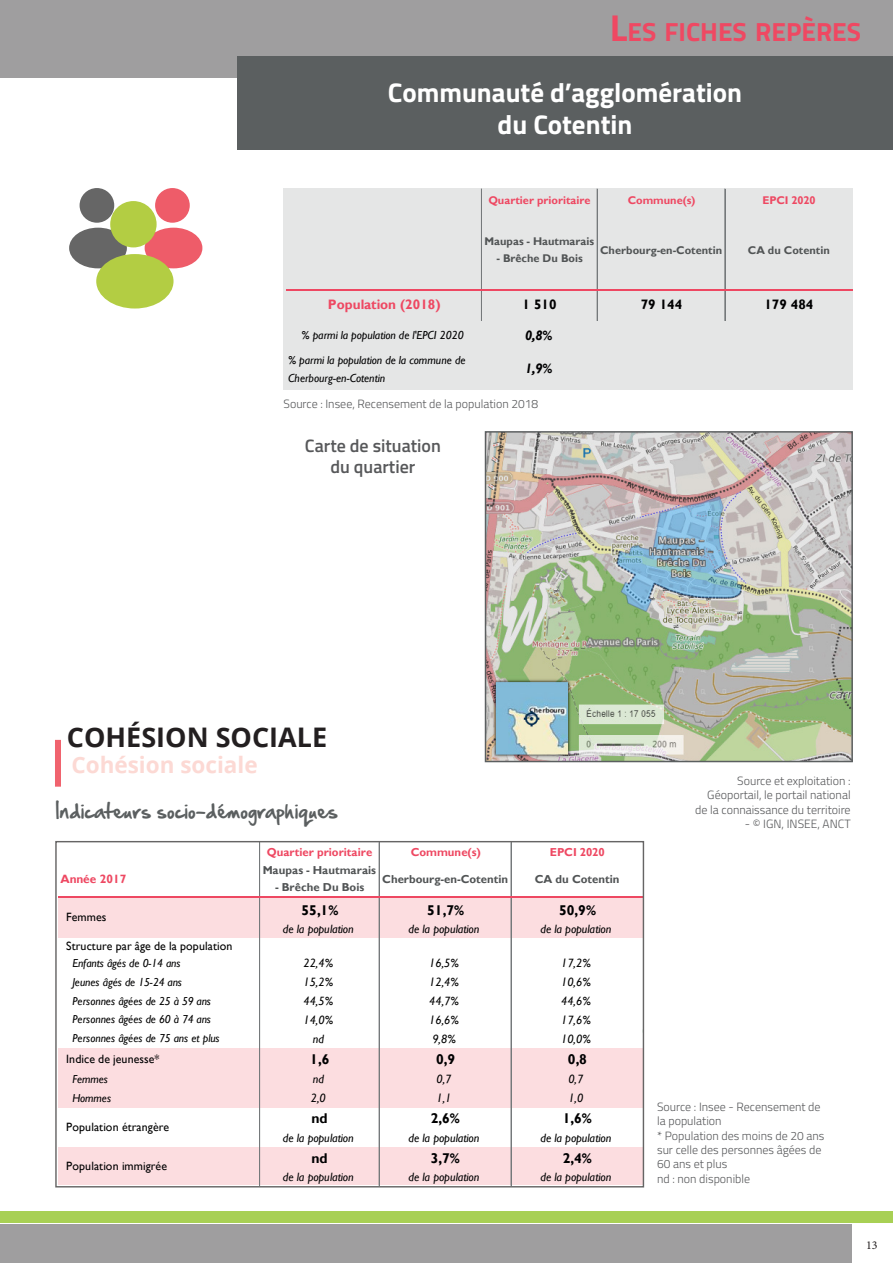
<style>
.page{position:relative;width:893px;height:1263px;background:#fff}
.page>*{position:absolute;margin:0;border:0;box-sizing:border-box;transform-origin:0 0}
.t1{font:700 27px "Titillium Web";color:#fff}
.En-tête_de_page_-_No{font:700 27px "Open Sans";color:#231f20}
.t2{font:700 26.25px "Titillium Web";color:#ef4862}
.Texte_bleu_-_Aligner{font:700 22.5px "Open Sans";color:#fcd9d4}
.Texte_de_corps_de_pa{font:18px "Hand Of Sean";color:#5b5f60}
.t3{font:600 18px/21.6px "Titillium Web";color:#57585a;text-align:center}
.t4{font:700 14.1px "Gill Sans";letter-spacing:.005em;color:#000001}
.t5{font:700 13.65px "Gill Sans";color:#ee4862}
.t6{font:700 13.65px "Gill Sans";letter-spacing:.005em;color:#000001}
.t7{font:italic 700 13.65px "Gill Sans";color:#000001}
.t8{font:300 12px/14.4px "Titillium Web";color:#57585a}
.t9{font:italic 12px "Gill Sans";letter-spacing:-.01em;color:#000001}
.t10{font:12px "Gill Sans";letter-spacing:.01em;color:#000001}
.t11{font:700 12px "Gill Sans";letter-spacing:.015em;color:#ee4862}
.t12{font:12px "Minion Pro";color:#231f20}
.t13{font:italic 11.7px/18.3px "Gill Sans";letter-spacing:-.005em;color:#000001}
.t14{font:italic 11.55px "Gill Sans";letter-spacing:-.015em;color:#000001}
.t15{font:700 11.55px "Gill Sans";letter-spacing:.005em;color:#515455}
.t16{font:700 11.55px "Gill Sans";color:#ee4862}
.t17{font:700 11.1px "Gill Sans";letter-spacing:.005em;color:#515455}
.t18{font:700 11.1px "Gill Sans";color:#ee4862}
.s1{font-size:37.5px}
</style>
<div class="page">
<div style="left:0;top:0;width:893px;height:77px;background:#9f9e9f"></div>
<div style="left:237px;top:56px;width:656px;height:94px;background:#5b5f60"></div>
<div style="left:0;top:1224px;width:852px;height:39px;background:#9f9e9f"></div>
<div style="left:0;top:1212px;width:893px;height:11px;background:#a8d054"></div>
<img style="left:487px;top:433px;width:364px;height:327px">
<div style="left:485px;top:431px;width:368px;height:331px;border:1px solid #5b5f60"></div>
<div style="left:284px;top:188px;width:569px;height:201px;background:#e5e6e6"></div>
<hr style="left:481px;top:189px;width:1px;height:100px;background:#75797b">
<hr style="left:597px;top:189px;width:1px;height:100px;background:#75797b">
<hr style="left:725px;top:189px;width:1px;height:100px;background:#75797b">
<hr style="left:481px;top:290px;width:1px;height:30px;background:#75797b">
<hr style="left:597px;top:290px;width:1px;height:30px;background:#75797b">
<hr style="left:725px;top:290px;width:1px;height:30px;background:#75797b">
<hr style="left:286px;top:289px;width:567px;height:1px;background:#ee4862">
<div style="left:145px;top:228px;width:57px;height:40px;background:#ee5c69;border-radius:50%"></div>
<div style="left:155px;top:188px;width:35px;height:35px;background:#ee5c69;border-radius:50%"></div>
<div style="left:69px;top:228px;width:58px;height:40px;background:#666;border-radius:50%"></div>
<div style="left:80px;top:188px;width:34px;height:35px;background:#666;border-radius:50%"></div>
<div style="left:96px;top:254px;width:78px;height:54px;background:#b3cd43;border-radius:50%"></div>
<div style="left:110px;top:201px;width:47px;height:46px;background:#b3cd43;border-radius:50%"></div>
<div style="left:58px;top:897px;width:585px;height:40px;background:#fcdde0"></div>
<div style="left:58px;top:1048px;width:585px;height:60px;background:#fcdde0"></div>
<div style="left:58px;top:1147px;width:585px;height:38px;background:#fcdde0"></div>
<hr style="left:259px;top:843px;width:1px;height:53px;background:#75797b">
<hr style="left:260px;top:843px;width:1px;height:53px;background:#75797b">
<hr style="left:379px;top:843px;width:1px;height:53px;background:#75797b">
<hr style="left:511px;top:843px;width:1px;height:53px;background:#75797b">
<hr style="left:259px;top:897px;width:1px;height:288px;background:#75797b">
<hr style="left:260px;top:897px;width:1px;height:288px;background:#75797b">
<hr style="left:379px;top:897px;width:1px;height:288px;background:#75797b">
<hr style="left:511px;top:897px;width:1px;height:288px;background:#75797b">
<hr style="left:58px;top:896px;width:585px;height:1px;background:#ee4862">
<div style="left:55px;top:740px;width:6px;height:47px;background:#f0636e"></div>
<h2 class="t2" style="left:610px;top:12px;width:253px"><span class="s1">L</span>ES FICHES REPÈRES</h2>
<p class="t1" style="left:388px;top:72px;width:356px">Communauté d’agglomération</p>
<p class="t1" style="left:498px;top:104px;width:136px">du Cotentin</p>
<p class="t18" style="left:488px;top:193px;width:104px">Quartier prioritaire</p>
<p class="t18" style="left:628px;top:193px;width:69px">Commune(s)</p>
<p class="t18" style="left:762px;top:193px;width:55px">EPCI 2020</p>
<p class="t17" style="left:484px;top:235px;width:111px">Maupas - Hautmarais</p>
<p class="t17" style="left:496px;top:252px;width:88px">- Brêche Du Bois</p>
<p class="t17" style="left:600px;top:244px;width:124px">Cherbourg-en-Cotentin</p>
<p class="t17" style="left:748px;top:244px;width:83px">CA du Cotentin</p>
<p class="t5" style="left:328px;top:296px;width:114px">Population (2018)</p>
<p class="t6" style="left:522px;top:296px;width:35px">1 510</p>
<p class="t6" style="left:641px;top:296px;width:43px">79 144</p>
<p class="t6" style="left:764px;top:296px;width:50px">179 484</p>
<p class="t13" style="left:302px;top:326px;width:164px">% parmi la population de l'EPCI 2020</p>
<p class="t7" style="left:525px;top:327px;width:29px">0,8%</p>
<p class="t13" style="left:288px;top:351px;width:179px">% parmi la population de la commune de<br>Cherbourg-en-Cotentin</p>
<p class="t7" style="left:525px;top:361px;width:29px">1,9%</p>
<p class="t8" style="left:284px;top:396px;width:256px">Source : Insee, Recensement de la population 2018</p>
<p class="t3" style="left:305px;top:433px;width:138px">Carte de situation du quartier</p>
<p class="En-tête_de_page_-_No" style="left:67px;top:718px;width:262px">COHÉSION SOCIALE</p>
<p class="Texte_bleu_-_Aligner" style="left:71px;top:749px;width:188px">Cohésion sociale</p>
<p class="Texte_de_corps_de_pa" style="left:56px;top:795px;width:284px">Indicateurs socio-démographiques</p>
<p class="t11" style="left:60px;top:872px;width:68px">Année 2017</p>
<p class="t10" style="left:66px;top:910px;width:42px">Femmes</p>
<p class="t16" style="left:267px;top:845px;width:107px">Quartier prioritaire</p>
<p class="t16" style="left:411px;top:845px;width:72px">Commune(s)</p>
<p class="t16" style="left:550px;top:845px;width:56px">EPCI 2020</p>
<p class="t15" style="left:263px;top:863px;width:115px">Maupas - Hautmarais</p>
<p class="t15" style="left:275px;top:880px;width:91px">- Brêche Du Bois</p>
<p class="t15" style="left:382px;top:872px;width:128px">Cherbourg-en-Cotentin</p>
<p class="t15" style="left:535px;top:872px;width:86px">CA du Cotentin</p>
<p class="t4" style="left:301px;top:901px;width:38px">55,1%</p>
<p class="t4" style="left:427px;top:901px;width:38px">51,7%</p>
<p class="t4" style="left:559px;top:901px;width:38px">50,9%</p>
<p class="t9" style="left:283px;top:922px;width:72px">de la population</p>
<p class="t9" style="left:409px;top:922px;width:72px">de la population</p>
<p class="t9" style="left:540px;top:922px;width:72px">de la population</p>
<p class="t10" style="left:66px;top:938px;width:168px">Structure par âge de la population</p>
<p class="t14" style="left:72px;top:956px;width:110px">Enfants âgés de 0-14 ans</p>
<p class="t9" style="left:304px;top:956px;width:31px">22,4%</p>
<p class="t9" style="left:429px;top:956px;width:31px">16,5%</p>
<p class="t9" style="left:561px;top:956px;width:31px">17,2%</p>
<p class="t14" style="left:72px;top:975px;width:111px">Jeunes âgés de 15-24 ans</p>
<p class="t9" style="left:304px;top:975px;width:31px">15,2%</p>
<p class="t9" style="left:429px;top:975px;width:31px">12,4%</p>
<p class="t9" style="left:561px;top:975px;width:31px">10,6%</p>
<p class="t14" style="left:72px;top:994px;width:140px">Personnes âgées de 25 à 59 ans</p>
<p class="t9" style="left:304px;top:994px;width:31px">44,5%</p>
<p class="t9" style="left:429px;top:994px;width:31px">44,7%</p>
<p class="t9" style="left:561px;top:994px;width:31px">44,6%</p>
<p class="t14" style="left:72px;top:1013px;width:140px">Personnes âgées de 60 à 74 ans</p>
<p class="t9" style="left:304px;top:1013px;width:31px">14,0%</p>
<p class="t9" style="left:429px;top:1013px;width:31px">16,6%</p>
<p class="t9" style="left:561px;top:1013px;width:31px">17,6%</p>
<p class="t14" style="left:72px;top:1032px;width:149px">Personnes âgées de 75 ans et plus</p>
<p class="t9" style="left:313px;top:1032px;width:13px">nd</p>
<p class="t9" style="left:432px;top:1032px;width:25px">9,8%</p>
<p class="t9" style="left:561px;top:1032px;width:31px">10,0%</p>
<p class="t10" style="left:66px;top:1052px;width:95px">Indice de jeunesse*</p>
<p class="t4" style="left:310px;top:1050px;width:21px">1,6</p>
<p class="t4" style="left:436px;top:1050px;width:21px">0,9</p>
<p class="t4" style="left:568px;top:1050px;width:21px">0,8</p>
<p class="t14" style="left:72px;top:1072px;width:37px">Femmes</p>
<p class="t9" style="left:313px;top:1072px;width:13px">nd</p>
<p class="t9" style="left:436px;top:1072px;width:16px">0,7</p>
<p class="t9" style="left:568px;top:1072px;width:16px">0,7</p>
<p class="t14" style="left:72px;top:1091px;width:40px">Hommes</p>
<p class="t9" style="left:311px;top:1091px;width:16px">2,0</p>
<p class="t9" style="left:436px;top:1091px;width:16px">1,1</p>
<p class="t9" style="left:568px;top:1091px;width:16px">1,0</p>
<p class="t4" style="left:311px;top:1110px;width:18px">nd</p>
<p class="t4" style="left:431px;top:1110px;width:31px">2,6%</p>
<p class="t4" style="left:563px;top:1110px;width:31px">1,6%</p>
<p class="t9" style="left:283px;top:1131px;width:72px">de la population</p>
<p class="t9" style="left:409px;top:1131px;width:72px">de la population</p>
<p class="t9" style="left:540px;top:1131px;width:72px">de la population</p>
<p class="t4" style="left:311px;top:1150px;width:18px">nd</p>
<p class="t4" style="left:431px;top:1150px;width:31px">3,7%</p>
<p class="t4" style="left:563px;top:1150px;width:31px">2,4%</p>
<p class="t9" style="left:283px;top:1170px;width:72px">de la population</p>
<p class="t9" style="left:409px;top:1170px;width:72px">de la population</p>
<p class="t9" style="left:540px;top:1170px;width:72px">de la population</p>
<p class="t10" style="left:66px;top:1120px;width:104px">Population étrangère</p>
<p class="t10" style="left:66px;top:1159px;width:102px">Population immigrée</p>
<p class="t8" style="left:695px;top:773px;width:157px;text-align:right">Source et exploitation :<br>Géoportail, le portail national de la connaissance du territoire</p>
<p class="t8" style="left:745px;top:816px;width:107px">- © IGN, INSEE, ANCT</p>
<p class="t8" style="left:657px;top:1099px;width:165px">Source : Insee - Recensement de la population</p>
<p class="t8" style="left:657px;top:1127px;width:169px">* Population des moins de 20 ans sur celle des personnes âgées de<br>60 ans et plus</p>
<p class="t8" style="left:657px;top:1171px;width:94px">nd : non disponible</p>
<p class="t12" style="left:866px;top:1237px;width:13px">13</p>
</div>
